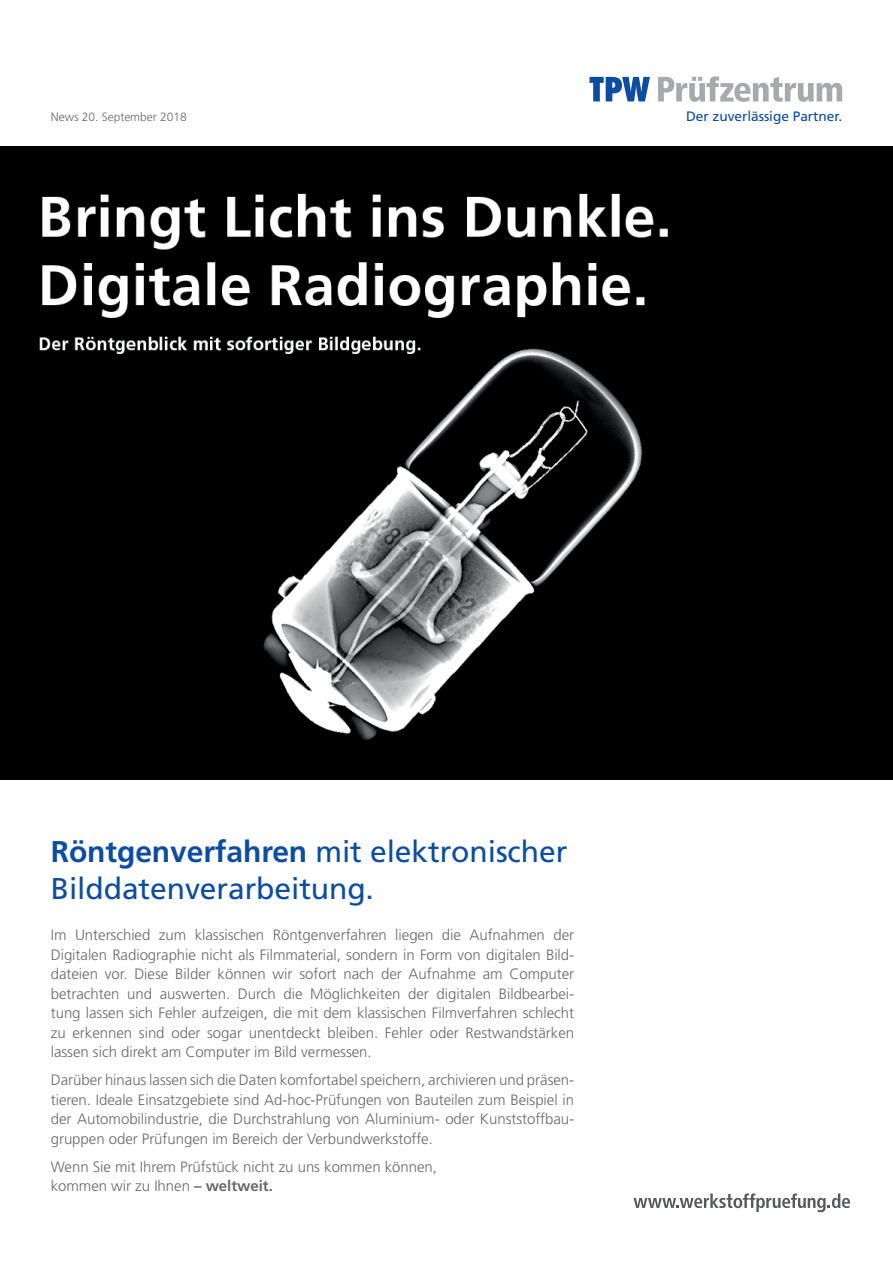
<style>
.page{position:relative;width:893px;height:1263px;background:#fff}
.page>*{position:absolute;margin:0;border:0;box-sizing:border-box;transform-origin:0 0}
.t1{font:30px/36.5px "Frutiger";letter-spacing:-.005em;color:#0d4da1}
.t2{font:300 15px/19.5px "Frutiger";letter-spacing:-.005em;color:#69696c;text-align:justify}
.t3{font:13.65px "Frutiger";letter-spacing:-.005em;color:#0d4da1}
.t4{font:300 12px "Frutiger";letter-spacing:-.005em;color:#69696c}
.s1{font-weight:700}
</style>
<div class="page">
<img style="left:0;top:146px;width:893px;height:634px">
<svg style="left:589px;top:77px;width:61px;height:24px"></svg>
<svg style="left:658px;top:76px;width:184px;height:26px"></svg>
<svg style="left:634px;top:1193px;width:216px;height:19px"></svg>
<p class="t4" style="left:51px;top:110px;width:137px">News 20. September 2018</p>
<p class="t3" style="left:686px;top:108px;width:158px">Der zuverlässige Partner.</p>
<h1 class="t1" style="left:51px;top:833px;width:518px"><span class="s1">Röntgenverfahren</span> mit elektronischer<br>Bilddatenverarbeitung.</h1>
<p class="t2" style="left:51px;top:925px;width:525px">Im Unterschied zum klassischen Röntgenverfahren liegen die Aufnahmen der Digitalen Radiographie nicht als Filmmaterial, sondern in Form von digitalen Bild&shy;dateien vor. Diese Bilder können wir sofort nach der Aufnahme am Computer betrachten und auswerten. Durch die Möglichkeiten der digitalen Bildbearbei&shy;tung lassen sich Fehler aufzeigen, die mit dem klassischen Filmverfahren schlecht zu erkennen sind oder sogar unentdeckt bleiben. Fehler oder Restwandstärken lassen sich direkt am Computer im Bild vermessen.</p>
<p class="t2" style="left:51px;top:1070px;width:525px">Darüber hinaus lassen sich die Daten komfortabel speichern, archivieren und präsen&shy;tieren. Ideale Einsatzgebiete sind Ad-hoc-Prüfungen von Bauteilen zum Beispiel in der Automobilindustrie, die Durchstrahlung von Aluminium- oder Kunststoffbau&shy;gruppen oder Prüfungen im Bereich der Verbundwerkstoffe.</p>
<p class="t2" style="left:51px;top:1157px;width:388px">Wenn Sie mit Ihrem Prüfstück nicht zu uns kommen können, kommen wir zu Ihnen <span class="s1">– weltweit.</span></p>
</div>
